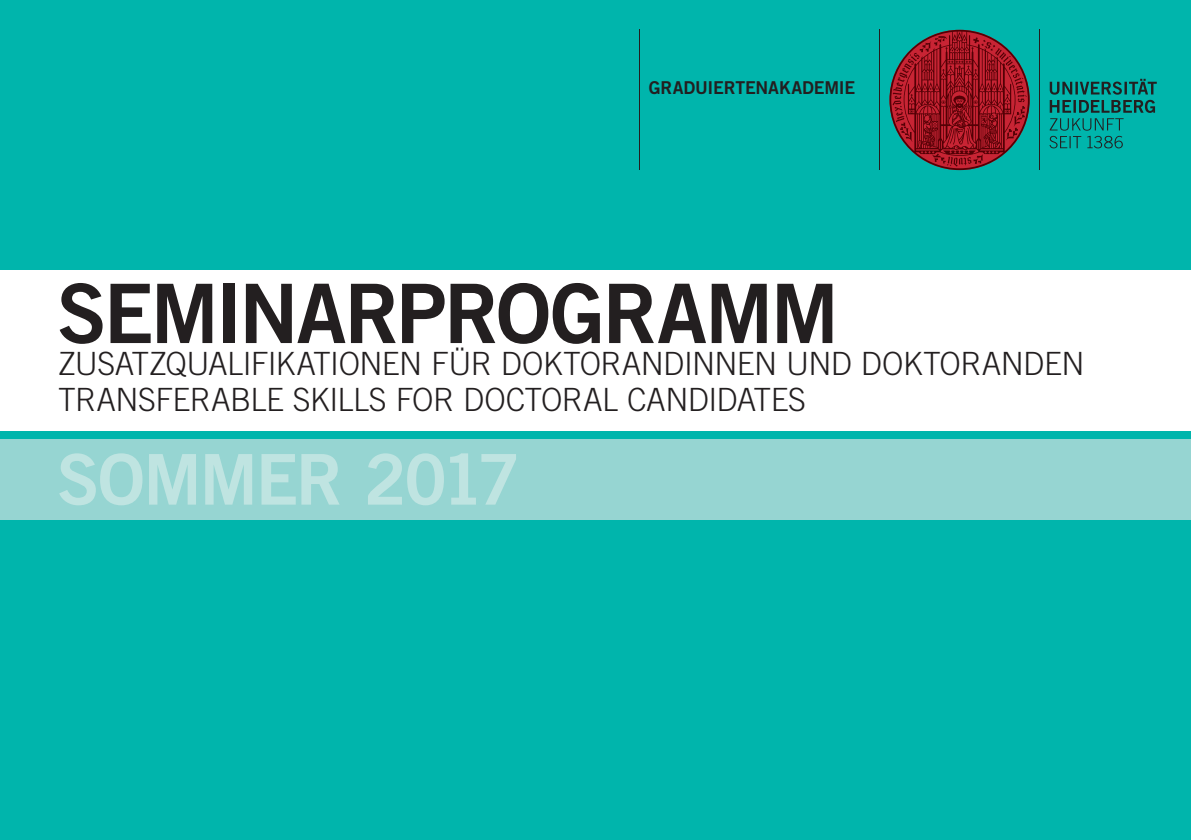
<style>
.page{position:relative;width:1191px;height:840px;background:#fff}
.page>*{position:absolute;margin:0;border:0;box-sizing:border-box;transform-origin:0 0}
.t1{font:82px "Trade Gothic LT Std Bd 2";letter-spacing:-.03em;color:#231f20}
.t2{font:70px "Trade Gothic LT Std Bd 2";letter-spacing:-.035em;color:#bfe4e1}
.t3{font:300 32px "Trade Gothic LT Std";letter-spacing:-.015em;color:#231f20}
.Subhead{font:17.8px "Trade Gothic LT Std Bd 2";letter-spacing:-.005em;color:#231f20}
</style>
<div class="page">
<div style="left:0;top:0;width:1191px;height:839px;background:#00b5ac"></div>
<div style="left:0;top:439px;width:1191px;height:80px;background:#96d5d2"></div>
<div style="left:0;top:270px;width:1191px;height:160px;background:#fff"></div>
<hr style="left:1039px;top:30px;width:1px;height:140px;background:#231f20">
<svg style="left:1049px;top:136px;width:73px;height:12px"></svg>
<svg style="left:1049px;top:79px;width:107px;height:51px"></svg>
<svg style="left:889px;top:30px;width:140px;height:140px"></svg>
<hr style="left:879px;top:30px;width:1px;height:140px;background:#231f20">
<hr style="left:639px;top:30px;width:1px;height:140px;background:#231f20">
<p class="Subhead" style="left:649px;top:77px;width:208px">GRADUIERTENAKADEMIE</p>
<p class="t1" style="left:57px;top:263px;width:783px">SEMINARPROGRAMM</p>
<p class="t3" style="left:58px;top:344px;width:1028px">ZUSATZQUALIFIKATIONEN FÜR DOKTORANDINNEN UND DOKTORANDEN</p>
<p class="t3" style="left:58px;top:380px;width:749px">TRANSFERABLE SKILLS FOR DOCTORAL CANDIDATES</p>
<p class="t2" style="left:57px;top:436px;width:465px">SOMMER 2017</p>
</div>
